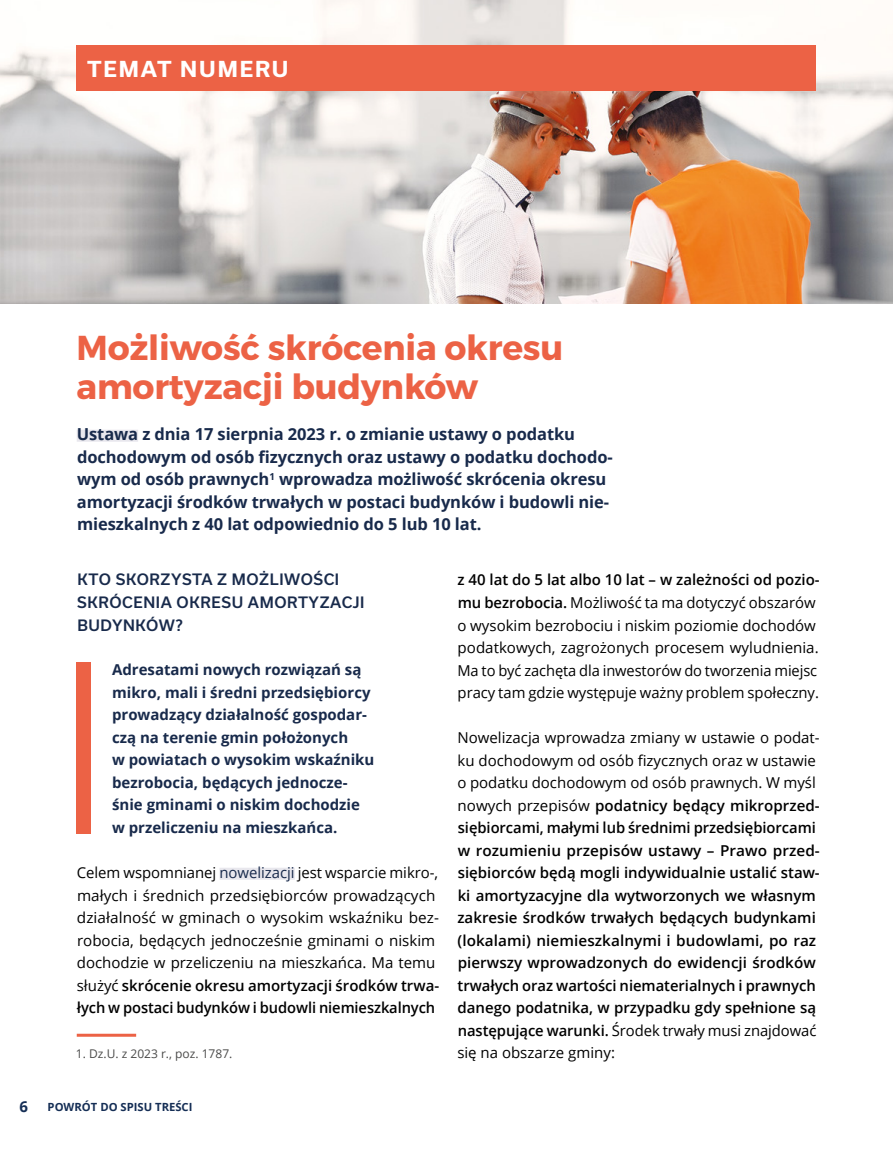
<style>
.page{position:relative;width:893px;height:1149px;background:#fff}
.page>*{position:absolute;margin:0;border:0;box-sizing:border-box;transform-origin:0 0}
.t1{font:34.5px/39px "Trueno Bd";letter-spacing:-.005em;color:#ec6245}
.t2{font:700 21px "Usual";letter-spacing:.09em;color:#fff}
.t3{font:700 16.5px/22.5px "Open Sans";letter-spacing:-.005em;color:#182a4b}
.t4{font:600 15px/22.5px "Open Sans";color:#000}
.t5{font:15px/22.5px "Open Sans";color:#000}
.t6{font:700 15px/22.5px "Open Sans";color:#182a4b}
.t7{font:500 15px/22.5px "Usual";letter-spacing:.04em;color:#182a4b}
.t8{font:700 15px "Open Sans";color:#152e55}
.t9{font:12px "Open Sans";color:#4a4a49}
.t10{font:700 11.25px "Open Sans";color:#152e55}
.s1{font-weight:600}
.s2{font-weight:400}
.s3{color:#182a4b}
</style>
<div class="page">
<img style="left:0;top:0;width:893px;height:303px">
<div style="left:77px;top:429px;width:61px;height:12px;background:#e8e7ed"></div>
<div style="left:76px;top:46px;width:740px;height:45px;background:#ec6245"></div>
<hr style="left:77px;top:1033px;width:59px;height:3px;background:#ec6245">
<div style="left:77px;top:662px;width:14px;height:170px;background:#ec6245"></div>
<div style="left:219px;top:867px;width:76px;height:12px;background:#e8e7ed"></div>
<h2 class="t2" style="left:87px;top:57px;width:203px">TEMAT NUMERU</h2>
<h1 class="t1" style="left:76px;top:328px;width:488px">Możliwość skrócenia okresu amortyzacji budynków</h1>
<p class="t3" style="left:77px;top:422px;width:538px">Ustawa z dnia 17 sierpnia 2023 r. o zmianie ustawy o podatku dochodowym od osób fizycznych oraz ustawy o podatku dochodo&shy;wym od osób prawnych<sup>1</sup> wprowadza możliwość skrócenia okresu amortyzacji środków trwałych w postaci budynków i budowli nie&shy;mieszkalnych z 40 lat odpowiednio do 5 lub 10 lat.</p>
<p class="t7" style="left:77px;top:568px;width:289px">KTO SKORZYSTA Z MOŻLIWOŚCI<br>SKRÓCENIA OKRESU AMORTYZACJI<br>BUDYNKÓW?</p>
<p class="t5" style="left:457px;top:568px;width:364px"><span class="s1">z 40 lat do 5 lat albo 10 lat – w zależności od pozio&shy;mu bezrobocia.</span> Możliwość ta ma dotyczyć obszarów o wysokim bezrobociu i niskim poziomie dochodów podatkowych, zagrożonych procesem wyludnienia.<br>Ma to być zachęta dla inwestorów do tworzenia miejsc pracy tam gdzie występuje ważny problem społeczny.</p>
<p class="t4" style="left:457px;top:725px;width:364px"><span class="s2">Nowelizacja wprowadza zmiany w ustawie o podat&shy;ku dochodowym od osób fizycznych oraz w ustawie o podatku dochodowym od osób prawnych. W myśl nowych przepisów</span> podatnicy będący mikroprzed&shy;siębiorcami, małymi lub średnimi przedsiębiorcami w rozumieniu przepisów ustawy – Prawo przed&shy;siębiorców będą mogli indywidualnie ustalić staw&shy;ki amortyzacyjne dla wytworzonych we własnym zakresie środków trwałych będących budynkami (lokalami) niemieszkalnymi i budowlami, po raz pierwszy wprowadzonych do ewidencji środków trwałych oraz wartości niematerialnych i prawnych danego podatnika, w przypadku gdy spełnione są następujące warunki. <span class="s2">Środek trwały musi znajdować się na obszarze gminy:</span></p>
<p class="t6" style="left:112px;top:657px;width:264px">Adresatami nowych rozwiązań są mikro, mali i średni przedsiębiorcy prowadzący działalność gospodar&shy;czą na terenie gmin położonych<br>w powiatach o wysokim wskaźniku bezrobocia, będących jednocze&shy;śnie gminami o niskim dochodzie w przeliczeniu na mieszkańca.</p>
<p class="t5" style="left:77px;top:860px;width:364px">Celem wspomnianej <span class="s3">nowelizacji</span> jest wsparcie mikro-, małych i średnich przedsiębiorców prowadzących działalność w gminach o wysokim wskaźniku bez&shy;robocia, będących jednocześnie gminami o niskim dochodzie w przeliczeniu na mieszkańca. Ma temu służyć <span class="s1">skrócenie okresu amortyzacji środków trwa&shy;łych w postaci budynków i budowli niemieszkalnych</span></p>
<p class="t9" style="left:76px;top:1045px;width:158px">1. Dz.U. z 2023 r., poz. 1787.</p>
<p class="t8" style="left:20px;top:1095px;width:10px">6</p>
<p class="t10" style="left:48px;top:1098px;width:146px">POWRÓT DO SPISU TREŚCI</p>
</div>
